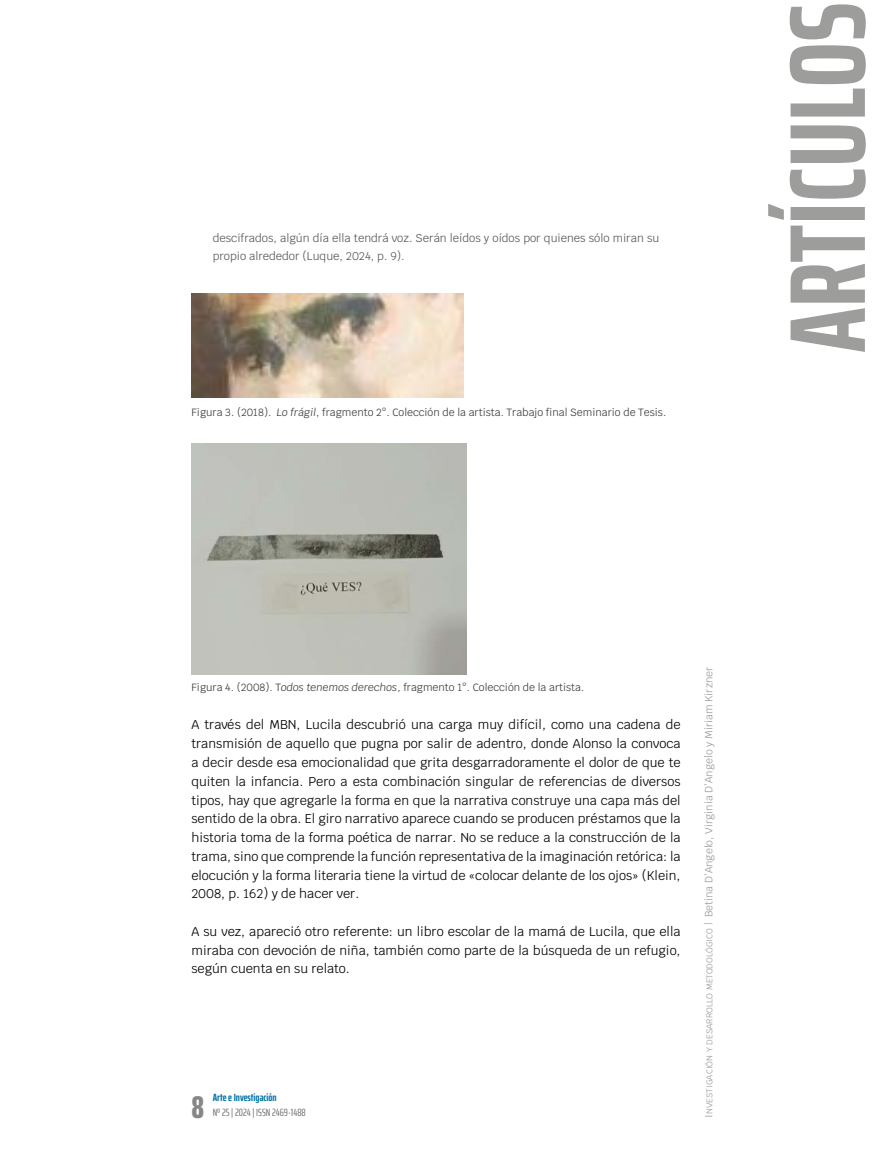
<style>
.page{position:relative;width:872px;height:1170px;background:#fff}
.page>*{position:absolute;margin:0;border:0;box-sizing:border-box;transform-origin:0 0}
.t1{font:700 extra-condensed 108px "Saira";color:#9d9d9c}
.t2{font:800 extra-condensed 31.5px "Saira";color:#878787}
.t3{font:12.75px/18.8px "Krub";color:#000;text-align:justify}
.t4{font:11.25px/18.8px "Krub";color:#575756}
.t5{font:10.5px "Krub";color:#3c3c3b}
.t6{font:10.5px "Krub";color:#9d9d9c}
.t7{font:extra-condensed 10.5px "Saira";color:#706f6f}
.t8{font:700 extra-condensed 10.5px "Saira";color:#0075a5}
.s1{font-style:italic}
.s2{font-family:"Krub Regular SC800"}
.s3{font-family:"Krub Regular SC800";font-size:8.4px}
</style>
<div class="page">
<img style="left:191px;top:293px;width:272px;height:104px">
<img style="left:191px;top:443px;width:276px;height:231px">
<p class="t4" style="left:213px;top:228px;width:448px">descifrados, algún día ella tendrá voz. Serán leídos y oídos por quienes sólo miran su propio alrededor (Luque, 2024, p. 9).</p>
<p class="t5" style="left:191px;top:403px;width:476px">Figura 3. (2018). <span class="s1">Lo frágil</span>, fragmento 2°. Colección de la artista. Trabajo final Seminario de Tesis.</p>
<h1 class="t1" style="left:745px;top:353px;width:352px;rotate:-90deg">ARTÍCULOS</h1>
<p class="t5" style="left:191px;top:678px;width:394px">Figura 4. (2008). T<span class="s1">odos tenemos derechos</span>, fragmento 1°. Colección de la artista.</p>
<p class="t3" style="left:191px;top:715px;width:491px">A través del MBN, Lucila descubrió una carga muy difícil, como una cadena de transmisión de aquello que pugna por salir de adentro, donde Alonso la convoca a decir desde esa emocionalidad que grita desgarradoramente el dolor de que te quiten la infancia. Pero a esta combinación singular de referencias de diversos tipos, hay que agregarle la forma en que la narrativa construye una capa más del sentido de la obra. El giro narrativo aparece cuando se producen préstamos que la historia toma de la forma poética de narrar. No se reduce a la construcción de la trama, sino que comprende la función representativa de la imaginación retórica: la elocución y la forma literaria tiene la virtud de «colocar delante de los ojos» (Klein, 2008, p. 162) y de hacer ver.</p>
<p class="t3" style="left:191px;top:921px;width:490px">A su vez, apareció otro referente: un libro escolar de la mamá de Lucila, que ella miraba con devoción de niña, también como parte de la búsqueda de un refugio, según cuenta en su relato.</p>
<h2 class="t2" style="left:191px;top:1082px;width:14px">8</h2>
<p class="t8" style="left:213px;top:1089px;width:66px">Arte e Investigación</p>
<p class="t7" style="left:213px;top:1104px;width:95px">Nº 25 | 2024 | ISSN 2469-1488</p>
<p class="t6" style="left:700px;top:1117px;width:452px;rotate:-90deg"><span class="s2">I</span> <span class="s3">nvestigación y desarrollo metodológico</span> | Betina D’Angelo, Virginia D’Angelo y Miriam Kirzner</p>
</div>
